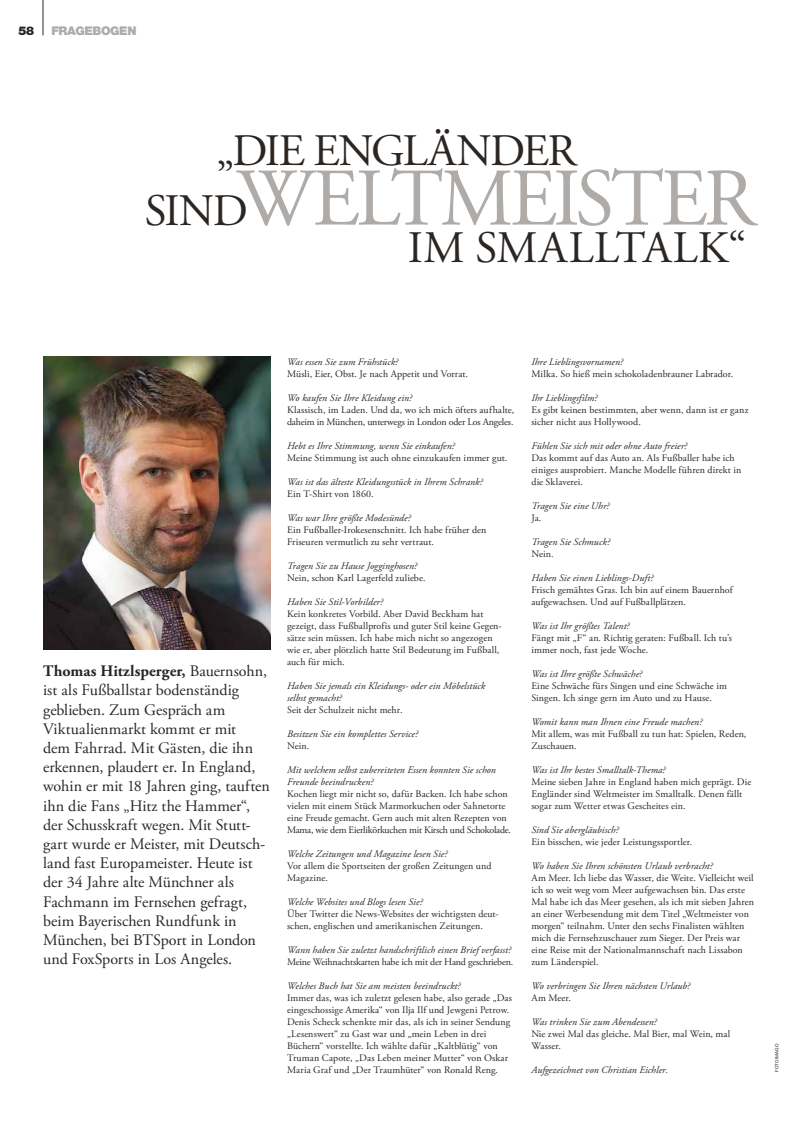
<style>
.page{position:relative;width:789px;height:1134px;background:#fff}
.page>*{position:absolute;margin:0;border:0;box-sizing:border-box;transform-origin:0 0}
.t1{font:81.6px "Adobe Garamond Pro";letter-spacing:-.045em;color:#aeaba8}
.t2{font:45px "Adobe Garamond Pro";letter-spacing:-.025em;color:#2c2622}
.t3{font:45px "Adobe Garamond Pro";letter-spacing:.005em;color:#2c2622}
.t4{font:16px/19.2px "Adobe Garamond Pro";color:#2c2622}
.t5{font:900 12px "Helvetica Neue LT";letter-spacing:-.03em;color:#aeaba8}
.t6{font:900 12px "Helvetica Neue LT";color:#2c2622}
.t7{font:10px/12px "Adobe Garamond Pro";letter-spacing:.005em;color:#2c2622}
.t8{font:italic 10px/12px "Adobe Garamond Pro";letter-spacing:.005em;color:#2c2622}
.t9{font:10px/12px "Adobe Garamond Pro";letter-spacing:-.02em;color:#2c2622}
.t10{font:4.5px "Helvetica Neue LT";color:#2c2622}
.s1{font-size:45px;color:#2c2622}
.s2{font-weight:700}
</style>
<div class="page">
<hr style="left:43px;top:0;width:1px;height:35px;background:#2c2622">
<img style="left:43px;top:357px;width:227px;height:293px">
<p class="t6" style="left:18px;top:24px;width:17px">58</p>
<p class="t5" style="left:51px;top:24px;width:86px">FRAGEBOGEN</p>
<h2 class="t2" style="left:216px;top:124px;width:361px">„DIE ENGLÄNDER</h2>
<h1 class="t1" style="left:145px;top:150px;width:612px"><span class="s1">SIND</span>WELTMEISTER</h1>
<h2 class="t3" style="left:407px;top:220px;width:340px">IM SMALLTALK“</h2>
<p class="t4" style="left:43px;top:662px;width:228px"><span class="s2">Thomas Hitzlsperger,</span> Bauernsohn, ist als Fußballstar bodenständig geblieben. Zum Gespräch am<br>Viktualienmarkt kommt er mit<br>dem Fahrrad. Mit Gästen, die ihn erkennen, plaudert er. In England, wohin er mit 18 Jahren ging, tauften ihn die Fans „Hitz the Hammer“, der Schusskraft wegen. Mit Stutt&shy;gart wurde er Meister, mit Deutsch&shy;land fast Europameister. Heute ist der 34 Jahre alte Münchner als<br>Fachmann im Fernsehen gefragt, beim Bayerischen Rundfunk in<br>München, bei BTSport in London und FoxSports in Los Angeles.</p>
<p class="t8" style="left:287px;top:356px;width:113px">Was essen Sie zum Frühstück?</p>
<p class="t7" style="left:287px;top:368px;width:182px">Müsli, Eier, Obst. Je nach Appetit und Vorrat.</p>
<p class="t8" style="left:287px;top:392px;width:127px">Wo kaufen Sie Ihre Kleidung ein?</p>
<p class="t9" style="left:287px;top:404px;width:228px">Klassisch, im Laden. Und da, wo ich mich öfters aufhalte, daheim in München, unterwegs in London oder Los Angeles.</p>
<p class="t8" style="left:287px;top:440px;width:169px">Hebt es Ihre Stimmung, wenn Sie einkaufen?</p>
<p class="t7" style="left:287px;top:452px;width:222px">Meine Stimmung ist auch ohne einzukaufen immer gut.</p>
<p class="t8" style="left:287px;top:476px;width:197px">Was ist das älteste Kleidungsstück in Ihrem Schrank?</p>
<p class="t7" style="left:287px;top:488px;width:88px">Ein T-Shirt von 1860.</p>
<p class="t8" style="left:287px;top:512px;width:125px">Was war Ihre größte Modesünde?</p>
<p class="t7" style="left:287px;top:524px;width:201px">Ein Fußballer-Irokesenschnitt. Ich habe früher den<br>Friseuren vermutlich zu sehr vertraut.</p>
<p class="t8" style="left:287px;top:560px;width:131px">Tragen Sie zu Hause Jogginghosen?</p>
<p class="t7" style="left:287px;top:572px;width:140px">Nein, schon Karl Lagerfeld zuliebe.</p>
<p class="t8" style="left:287px;top:596px;width:97px">Haben Sie Stil-Vorbilder?</p>
<p class="t7" style="left:287px;top:608px;width:216px">Kein konkretes Vorbild. Aber David Beckham hat gezeigt, dass Fußballprofis und guter Stil keine Gegen&shy;sätze sein müssen. Ich habe mich nicht so angezogen wie er, aber plötzlich hatte Stil Bedeutung im Fußball, auch für mich.</p>
<p class="t8" style="left:287px;top:680px;width:200px">Haben Sie jemals ein Kleidungs- oder ein Möbelstück selbst gemacht?</p>
<p class="t7" style="left:287px;top:704px;width:117px">Seit der Schulzeit nicht mehr.</p>
<p class="t8" style="left:287px;top:728px;width:132px">Besitzen Sie ein komplettes Service?</p>
<p class="t7" style="left:287px;top:740px;width:24px">Nein.</p>
<p class="t8" style="left:287px;top:764px;width:210px">Mit welchem selbst zubereiteten Essen konnten Sie schon<br>Freunde beeindrucken?</p>
<p class="t7" style="left:287px;top:788px;width:225px">Kochen liegt mir nicht so, dafür Backen. Ich habe schon vielen mit einem Stück Marmorkuchen oder Sahnetorte eine Freude gemacht. Gern auch mit alten Rezepten von Mama, wie dem Eierlikörkuchen mit Kirsch und Schokolade.</p>
<p class="t8" style="left:287px;top:848px;width:162px">Welche Zeitungen und Magazine lesen Sie?</p>
<p class="t7" style="left:287px;top:860px;width:206px">Vor allem die Sportseiten der großen Zeitungen und<br>Magazine.</p>
<p class="t8" style="left:287px;top:896px;width:137px">Welche Websites und Blogs lesen Sie?</p>
<p class="t7" style="left:287px;top:908px;width:213px">Über Twitter die News-Websites der wichtigsten deut&shy;schen, englischen und amerikanischen Zeitungen.</p>
<p class="t8" style="left:287px;top:944px;width:225px">Wann haben Sie zuletzt handschriftlich einen Brief verfasst?</p>
<p class="t9" style="left:287px;top:956px;width:228px">Meine Weihnachtskarten habe ich mit der Hand geschrieben.</p>
<p class="t8" style="left:287px;top:980px;width:175px">Welches Buch hat Sie am meisten beeindruckt?</p>
<p class="t7" style="left:287px;top:992px;width:226px">Immer das, was ich zuletzt gelesen habe, also gerade „Das eingeschossige Amerika“ von Ilja Ilf und Jewgeni Petrow.<br>Denis Scheck schenkte mir das, als ich in seiner Sendung „Lesenswert“ zu Gast war und „mein Leben in drei Büchern“ vorstellte. Ich wählte dafür „Kaltblütig“ von Truman Capote, „Das Leben meiner Mutter“ von Oskar Maria Graf und „Der Traumhüter“ von Ronald Reng.</p>
<p class="t8" style="left:531px;top:356px;width:93px">Ihre Lieblingsvornamen?</p>
<p class="t7" style="left:531px;top:368px;width:203px">Milka. So hieß mein schokoladenbrauner Labrador.</p>
<p class="t8" style="left:531px;top:392px;width:68px">Ihr Lieblingsfilm?</p>
<p class="t7" style="left:531px;top:404px;width:218px">Es gibt keinen bestimmten, aber wenn, dann ist er ganz sicher nicht aus Hollywood.</p>
<p class="t8" style="left:531px;top:440px;width:157px">Fühlen Sie sich mit oder ohne Auto freier?</p>
<p class="t7" style="left:531px;top:452px;width:211px">Das kommt auf das Auto an. Als Fußballer habe ich einiges ausprobiert. Manche Modelle führen direkt in die Sklaverei.</p>
<p class="t8" style="left:531px;top:500px;width:80px">Tragen Sie eine Uhr?</p>
<p class="t7" style="left:531px;top:512px;width:12px">Ja.</p>
<p class="t8" style="left:531px;top:536px;width:80px">Tragen Sie Schmuck?</p>
<p class="t7" style="left:531px;top:548px;width:24px">Nein.</p>
<p class="t8" style="left:531px;top:572px;width:123px">Haben Sie einen Lieblings-Duft?</p>
<p class="t7" style="left:531px;top:584px;width:203px">Frisch gemähtes Gras. Ich bin auf einem Bauernhof aufgewachsen. Und auf Fußballplätzen.</p>
<p class="t8" style="left:531px;top:620px;width:100px">Was ist Ihr größtes Talent?</p>
<p class="t7" style="left:531px;top:632px;width:202px">Fängt mit „F“ an. Richtig geraten: Fußball. Ich tu’s immer noch, fast jede Woche.</p>
<p class="t8" style="left:531px;top:668px;width:112px">Was ist Ihre größte Schwäche?</p>
<p class="t7" style="left:531px;top:680px;width:197px">Eine Schwäche fürs Singen und eine Schwäche im<br>Singen. Ich singe gern im Auto und zu Hause.</p>
<p class="t8" style="left:531px;top:716px;width:172px">Womit kann man Ihnen eine Freude machen?</p>
<p class="t7" style="left:531px;top:728px;width:216px">Mit allem, was mit Fußball zu tun hat: Spielen, Reden,<br>Zuschauen.</p>
<p class="t8" style="left:531px;top:764px;width:136px">Was ist Ihr bestes Smalltalk-Thema?</p>
<p class="t7" style="left:531px;top:776px;width:221px">Meine sieben Jahre in England haben mich geprägt. Die<br>Engländer sind Weltmeister im Smalltalk. Denen fällt sogar zum Wetter etwas Gescheites ein.</p>
<p class="t8" style="left:531px;top:824px;width:89px">Sind Sie abergläubisch?</p>
<p class="t7" style="left:531px;top:836px;width:162px">Ein bisschen, wie jeder Leistungssportler.</p>
<p class="t8" style="left:531px;top:860px;width:183px">Wo haben Sie Ihren schönsten Urlaub verbracht?</p>
<p class="t7" style="left:531px;top:872px;width:224px">Am Meer. Ich liebe das Wasser, die Weite. Vielleicht weil ich so weit weg vom Meer aufgewachsen bin. Das erste Mal habe ich das Meer gesehen, als ich mit sieben Jahren an einer Werbesendung mit dem Titel „Weltmeister von morgen“ teilnahm. Unter den sechs Finalisten wählten mich die Fernsehzuschauer zum Sieger. Der Preis war eine Reise mit der Nationalmannschaft nach Lissabon zum Länderspiel.</p>
<p class="t8" style="left:531px;top:980px;width:160px">Wo verbringen Sie Ihren nächsten Urlaub?</p>
<p class="t7" style="left:531px;top:992px;width:41px">Am Meer.</p>
<p class="t8" style="left:531px;top:1016px;width:127px">Was trinken Sie zum Abendessen?</p>
<p class="t7" style="left:531px;top:1028px;width:200px">Nie zwei Mal das gleiche. Mal Bier, mal Wein, mal<br>Wasser.</p>
<p class="t8" style="left:531px;top:1064px;width:138px">Aufgezeichnet von Christian Eichler.</p>
<p class="t10" style="left:773px;top:1072px;width:29px;rotate:-90deg">FOTO IMAGO</p>
</div>
